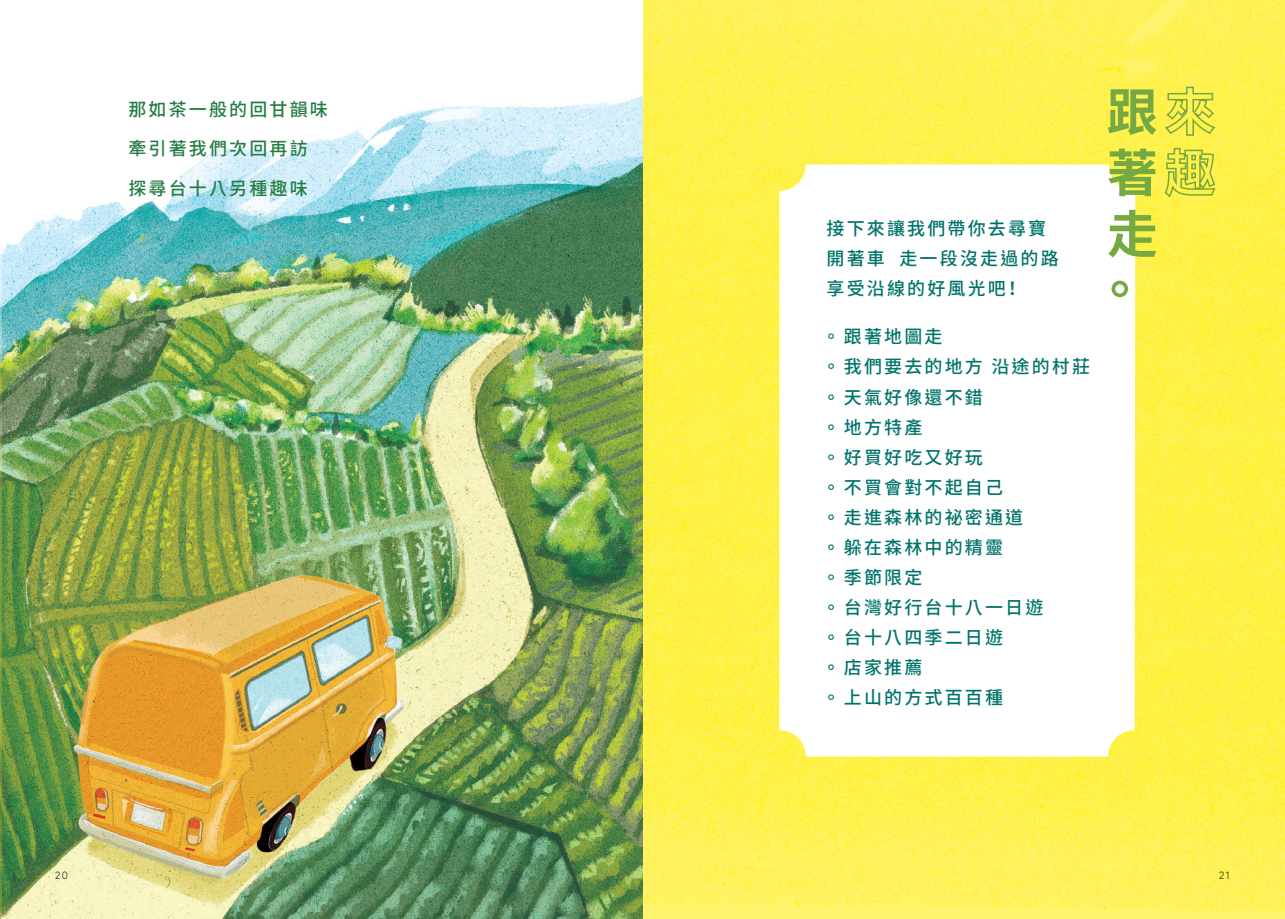
<style>
.page{position:relative;width:1285px;height:919px;background:#fff}
.page>*{position:absolute;margin:0;border:0;box-sizing:border-box;transform-origin:0 0}
.t1{font:700 51px/61.2px "Noto Sans CJ Ktc";color:#76a942;text-align:justify}
.t2{font:500 18px/30px "Noto Sans CJ Ktc";letter-spacing:.12em;color:#00746b}
.t3{font:500 18px/39px "Noto Sans CJ Ktc";letter-spacing:.12em;color:#257d45}
.t4{font:300 10.5px "Brown";color:#231f20}
</style>
<div class="page">
<img style="left:0;top:0;width:1284px;height:918px">
<svg style="left:779px;top:164px;width:356px;height:592px"></svg>
<svg style="left:1163px;top:86px;width:53px;height:50px;background:#dfe14b"></svg>
<svg style="left:1163px;top:147px;width:53px;height:52px;background:#d5db47"></svg>
<p class="t3" style="left:128px;top:91px;width:201px">那如茶一般的回甘韻味牽引著我們次回再訪探尋台十八另種趣味</p>
<p class="t2" style="left:826px;top:214px;width:234px">接下來讓我們帶你去尋寶開著車 走一段沒走過的路享受沿線的好風光吧！</p>
<p class="t2" style="left:821px;top:322px;width:269px">。 跟著地圖走<br>。 我們要去的地方沿途的村莊。 天氣好像還不錯<br>。 地方特產<br>。 好買好吃又好玩<br>。 不買會對不起自己<br>。 走進森林的祕密通道<br>。 躲在森林中的精靈<br>。 季節限定<br>。 台灣好行台十八一日遊<br>。 台十八四季二日遊<br>。 店家推薦<br>。 上山的方式百百種</p>
<h1 class="t1" style="left:1106px;top:82px;width:52px">跟著走</h1>
<h1 class="t1" style="left:1093px;top:260px;width:52px">。</h1>
<p class="t4" style="left:55px;top:867px;width:14px">20</p>
<p class="t4" style="left:1218px;top:867px;width:12px">21</p>
</div>
